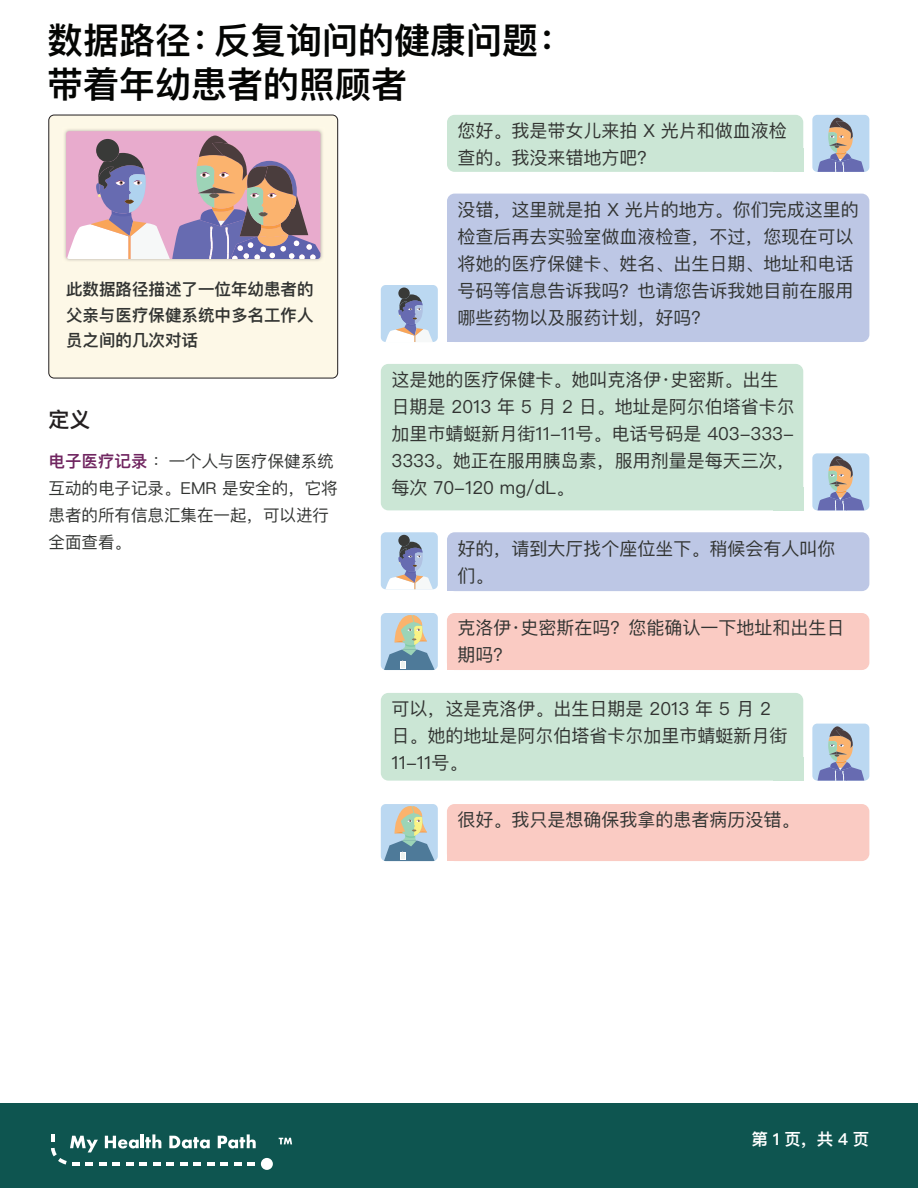
<style>
.page{position:relative;width:918px;height:1188px;background:#fff}
.page>*{position:absolute;margin:0;border:0;box-sizing:border-box;transform-origin:0 0}
.t1{font:600 36px/43.2px "Ping Fang SC";color:#040503}
.t2{font:600 21px "Ping Fang SC";color:#231f20}
.t3{font:18px/27px "Ping Fang SC";color:#323432}
.t4{font:16.5px/27px "Ping Fang SC";color:#323432}
.t5{font:600 16.5px/25.5px "Ping Fang SC";color:#323432;text-align:justify}
.t6{font:600 16.5px "Ping Fang SC";color:#fff}
.s1{font-weight:600;color:#702560}
</style>
<div class="page">
<div style="left:0;top:1104px;width:918px;height:84px;background:#0e5550"></div>
<svg style="left:279px;top:1138px;width:13px;height:6px"></svg>
<svg style="left:51px;top:1134px;width:205px;height:32px"></svg>
<div style="left:261px;top:1158px;width:12px;height:12px;background:#fff;border-radius:50%"></div>
<div style="left:447px;top:115px;width:356px;height:57px;background:#cbe6d5;border-radius:8px"></div>
<div style="left:381px;top:693px;width:422px;height:88px;background:#cbe6d5;border-radius:8px"></div>
<div style="left:381px;top:364px;width:422px;height:146px;background:#cbe6d5;border-radius:8px"></div>
<div style="left:447px;top:613px;width:422px;height:57px;background:#facbc3;border-radius:8px"></div>
<div style="left:447px;top:804px;width:422px;height:57px;background:#facbc3;border-radius:8px"></div>
<div style="left:447px;top:194px;width:422px;height:148px;background:#bdc7e5;border-radius:8px"></div>
<div style="left:447px;top:532px;width:422px;height:59px;background:#bdc7e5;border-radius:8px"></div>
<div style="left:773px;top:148px;width:30px;height:24px;background:#cbe6d5"></div>
<div style="left:773px;top:487px;width:30px;height:23px;background:#cbe6d5"></div>
<div style="left:773px;top:757px;width:30px;height:24px;background:#cbe6d5"></div>
<div style="left:447px;top:646px;width:30px;height:24px;background:#facbc3"></div>
<div style="left:447px;top:837px;width:30px;height:24px;background:#facbc3"></div>
<div style="left:447px;top:318px;width:30px;height:24px;background:#bdc7e5"></div>
<div style="left:447px;top:567px;width:30px;height:24px;background:#bdc7e5"></div>
<div style="left:49px;top:115px;width:289px;height:263px;background:#fdf8e7;border-radius:5px"></div>
<div style="left:49px;top:115px;width:289px;height:263px;border:1px solid #231f20;border-radius:5px"></div>
<img style="left:64px;top:129px;width:259px;height:132px">
<svg style="left:66px;top:131px;width:254px;height:128px;background:#c09db1"></svg>
<svg style="left:812px;top:115px;width:57px;height:57px;background:#acb7c9"></svg>
<svg style="left:812px;top:453px;width:57px;height:58px;background:#adb8ca"></svg>
<svg style="left:812px;top:724px;width:57px;height:57px;background:#acb7c9"></svg>
<svg style="left:381px;top:285px;width:57px;height:57px;background:#b1c2d8"></svg>
<svg style="left:381px;top:532px;width:57px;height:57px;background:#b1c2d8"></svg>
<svg style="left:381px;top:613px;width:57px;height:57px;background:#a8bfc5"></svg>
<svg style="left:381px;top:804px;width:57px;height:57px;background:#a8bfc5"></svg>
<h1 class="t1" style="left:47px;top:18px;width:529px">数据路径：反复询问的健康问题：带着年幼患者的照顾者</h1>
<p class="t5" style="left:66px;top:276px;width:249px">此数据路径描述了一位年幼患者的父亲与医疗保健系统中多名工作人员之间的几次对话</p>
<p class="t2" style="left:49px;top:407px;width:43px">定义</p>
<p class="t4" style="left:49px;top:448px;width:291px"><span class="s1">电子医疗记录</span>：一个人与医疗保健系统互动的电子记录。EMR 是安全的，它将患者的所有信息汇集在一起，可以进行全面查看。</p>
<p class="t3" style="left:457px;top:117px;width:331px">您好。我是带女儿来拍 X 光片和做血液检查的。我没来错地方吧？</p>
<p class="t3" style="left:458px;top:196px;width:403px">没错，这里就是拍 X 光片的地方。你们完成这里的检查后再去实验室做血液检查，不过，您现在可以将她的医疗保健卡、姓名、出生日期、地址和电话号码等信息告诉我吗？也请您告诉我她目前在服用哪些药物以及服药计划，好吗？</p>
<p class="t3" style="left:392px;top:366px;width:405px">这是她的医疗保健卡。她叫克洛伊·史密斯。出生日期是 2013 年 5 月 2 日。地址是阿尔伯塔省卡尔加里市蜻蜓新月街11-11号。电话号码是 403-333-<br>3333。她正在服用胰岛素，服用剂量是每天三次，每次 70-120 mg/dL。</p>
<p class="t3" style="left:458px;top:535px;width:379px">好的，请到大厅找个座位坐下。稍候会有人叫你们。</p>
<p class="t3" style="left:457px;top:614px;width:389px">克洛伊·史密斯在吗？您能确认一下地址和出生日期吗？</p>
<p class="t3" style="left:392px;top:695px;width:397px">可以，这是克洛伊。出生日期是 2013 年 5 月 2日。她的地址是阿尔伯塔省卡尔加里市蜻蜓新月街<br>11-11号。</p>
<p class="t3" style="left:457px;top:806px;width:344px">很好。我只是想确保我拿的患者病历没错。</p>
<p class="t6" style="left:752px;top:1129px;width:119px">第 1 页，共 4 页</p>
</div>
